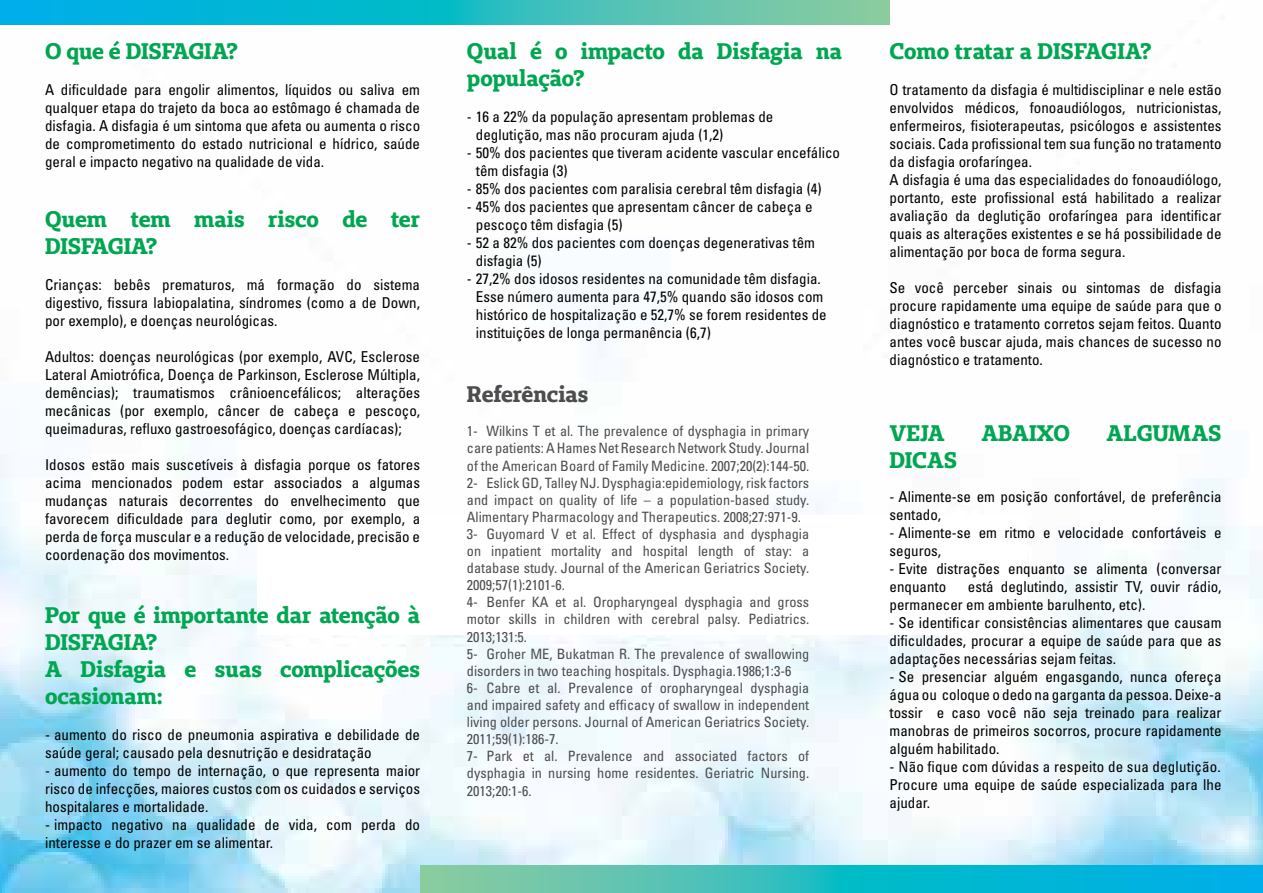
<style>
.page{position:relative;width:1263px;height:893px;background:#fff}
.page>*{position:absolute;margin:0;border:0;box-sizing:border-box;transform-origin:0 0}
.t1{font:700 22.5px/27px "Unimed Slab";letter-spacing:-.005em;color:#00a651}
.t2{font:700 22.5px "Unimed Slab";letter-spacing:-.005em;color:#4d4d4f}
.t3{font:condensed 15px/18px "Univers";color:#000}
.t4{font:condensed 14.25px/17.1px "Univers";color:#4d4d4f}
</style>
<div class="page">
<img style="left:0;top:24px;width:1263px;height:869px">
<div style="left:257px;top:516px;width:770px;height:119px;background:#fff"></div>
<svg style="left:0;top:0;width:890px;height:24px;background:#2cbcc5"></svg>
<svg style="left:420px;top:865px;width:843px;height:28px;background:#2dbcc4"></svg>
<h1 class="t1" style="left:45px;top:37px;width:195px">O que é DISFAGIA?</h1>
<p class="t3" style="left:45px;top:81px;width:377px;text-align:justify">A dificuldade para engolir alimentos, líquidos ou saliva em qualquer etapa do trajeto da boca ao estômago é chamada de disfagia. A disfagia é um sintoma que afeta ou aumenta o risco de comprometimento do estado nutricional e hídrico, saúde geral e impacto negativo na qualidade de vida.</p>
<h1 class="t1" style="left:45px;top:205px;width:377px">Quem tem mais risco de ter<br>DISFAGIA?</h1>
<p class="t3" style="left:45px;top:275px;width:377px;text-align:justify">Crianças: bebês prematuros, má formação do sistema digestivo, fissura labiopalatina, síndromes (como a de Down, por exemplo), e doenças neurológicas.</p>
<p class="t3" style="left:45px;top:347px;width:377px;text-align:justify">Adultos: doenças neurológicas (por exemplo, AVC, Esclerose Lateral Amiotrófica, Doença de Parkinson, Esclerose Múltipla, demências); traumatismos crânioencefálicos; alterações mecânicas (por exemplo, câncer de cabeça e pescoço, queimaduras, refluxo gastroesofágico, doenças cardíacas);</p>
<p class="t3" style="left:45px;top:455px;width:377px;text-align:justify">Idosos estão mais suscetíveis à disfagia porque os fatores acima mencionados podem estar associados a algumas mudanças naturais decorrentes do envelhecimento que favorecem dificuldade para deglutir como, por exemplo, a perda de força muscular e a redução de velocidade, precisão e coordenação dos movimentos.</p>
<h1 class="t1" style="left:45px;top:601px;width:377px">Por que é importante dar atenção à<br>DISFAGIA?<br>A Disfagia e suas complicações ocasionam:</h1>
<p class="t3" style="left:45px;top:725px;width:377px">- aumento do risco de pneumonia aspirativa e debilidade de saúde geral; causado pela desnutrição e desidratação</p>
<p class="t3" style="left:45px;top:761px;width:377px;text-align:justify">- aumento do tempo de internação, o que representa maior risco de infecções, maiores custos com os cuidados e serviços hospitalares e mortalidade.</p>
<p class="t3" style="left:45px;top:815px;width:377px">- impacto negativo na qualidade de vida, com perda do interesse e do prazer em se alimentar.</p>
<h1 class="t1" style="left:467px;top:37px;width:377px">Qual é o impacto da Disfagia na população?</h1>
<p class="t3" style="left:476px;top:108px;width:299px;text-indent:-9px">- 16 a 22% da população apresentam problemas de deglutição, mas não procuram ajuda (1,2)</p>
<p class="t3" style="left:476px;top:144px;width:366px;text-indent:-9px">- 50% dos pacientes que tiveram acidente vascular encefálico têm disfagia (3)</p>
<p class="t3" style="left:467px;top:180px;width:356px">- 85% dos pacientes com paralisia cerebral têm disfagia (4)</p>
<p class="t3" style="left:476px;top:198px;width:338px;text-indent:-9px">- 45% dos pacientes que apresentam câncer de cabeça e pescoço têm disfagia (5)</p>
<p class="t3" style="left:476px;top:234px;width:341px;text-indent:-9px">- 52 a 82% dos pacientes com doenças degenerativas têm disfagia (5)</p>
<p class="t3" style="left:476px;top:270px;width:352px;text-indent:-9px">- 27,2% dos idosos residentes na comunidade têm disfagia.<br>Esse número aumenta para 47,5% quando são idosos com histórico de hospitalização e 52,7% se forem residentes de instituições de longa permanência (6,7)</p>
<h1 class="t2" style="left:467px;top:379px;width:123px">Referências</h1>
<p class="t4" style="left:467px;top:422px;width:344px">1- Wilkins T et al. The prevalence of dysphagia in primary care patients: A Hames Net Research Network Study. Journal of the American Board of Family Medicine. 2007;20(2):144-50.<br>2- Eslick GD, Talley NJ. Dysphagia:epidemiology, risk factors and impact on quality of life – a population-based study.<br>Alimentary Pharmacology and Therapeutics. 2008;27:971-9.<br>3- Guyomard V et al. Effect of dysphasia and dysphagia on inpatient mortality and hospital length of stay: a database study. Journal of the American Geriatrics Society.<br>2009;57(1):2101-6.<br>4- Benfer KA et al. Oropharyngeal dysphagia and gross motor skills in children with cerebral palsy. Pediatrics.<br>2013;131:5.<br>5- Groher ME, Bukatman R. The prevalence of swallowing disorders in two teaching hospitals. Dysphagia.1986;1:3-6<br>6- Cabre et al. Prevalence of oropharyngeal dysphagia and impaired safety and efficacy of swallow in independent living older persons. Journal of American Geriatrics Society.<br>2011;59(1):186-7.<br>7- Park et al. Prevalence and associated factors of dysphagia in nursing home residentes. Geriatric Nursing.<br>2013;20:1-6.</p>
<h1 class="t1" style="left:890px;top:37px;width:264px">Como tratar a DISFAGIA?</h1>
<p class="t3" style="left:890px;top:81px;width:333px">O tratamento da disfagia é multidisciplinar e nele estão envolvidos médicos, fonoaudiólogos, nutricionistas, enfermeiros, fisioterapeutas, psicólogos e assistentes sociais. Cada profissional tem sua função no tratamento da disfagia orofaríngea.<br>A disfagia é uma das especialidades do fonoaudiólogo, portanto, este profissional está habilitado a realizar avaliação da deglutição orofaríngea para identificar quais as alterações existentes e se há possibilidade de alimentação por boca de forma segura.</p>
<p class="t3" style="left:890px;top:279px;width:333px;text-align:justify">Se você perceber sinais ou sintomas de disfagia procure rapidamente uma equipe de saúde para que o diagnóstico e tratamento corretos sejam feitos. Quanto antes você buscar ajuda, mais chances de sucesso no diagnóstico e tratamento.</p>
<h1 class="t1" style="left:890px;top:419px;width:57px">VEJA</h1>
<h1 class="t1" style="left:981px;top:419px;width:90px">ABAIXO</h1>
<h1 class="t1" style="left:1106px;top:419px;width:116px">ALGUMAS</h1>
<h1 class="t1" style="left:890px;top:446px;width:69px">DICAS</h1>
<p class="t3" style="left:890px;top:487px;width:333px">- Alimente-se em posição confortável, de preferência sentado,</p>
<p class="t3" style="left:890px;top:523px;width:333px">- Alimente-se em ritmo e velocidade confortáveis e seguros,</p>
<p class="t3" style="left:890px;top:559px;width:333px">- Evite distrações enquanto se alimenta (conversar enquanto</p>
<p class="t3" style="left:890px;top:577px;width:333px;text-indent:78px">está deglutindo, assistir TV, ouvir rádio, permanecer em ambiente barulhento, etc).</p>
<p class="t3" style="left:890px;top:613px;width:333px;text-align:justify">- Se identificar consistências alimentares que causam dificuldades, procurar a equipe de saúde para que as adaptações necessárias sejam feitas.</p>
<p class="t3" style="left:890px;top:667px;width:333px;text-align:justify">- Se presenciar alguém engasgando, nunca ofereça água ou coloque o dedo na garganta da pessoa. Deixe-a tossir e caso você não seja treinado para realizar manobras de primeiros socorros, procure rapidamente alguém habilitado.</p>
<p class="t3" style="left:890px;top:757px;width:333px;text-align:justify">- Não fique com dúvidas a respeito de sua deglutição.<br>Procure uma equipe de saúde especializada para lhe ajudar.</p>
</div>
